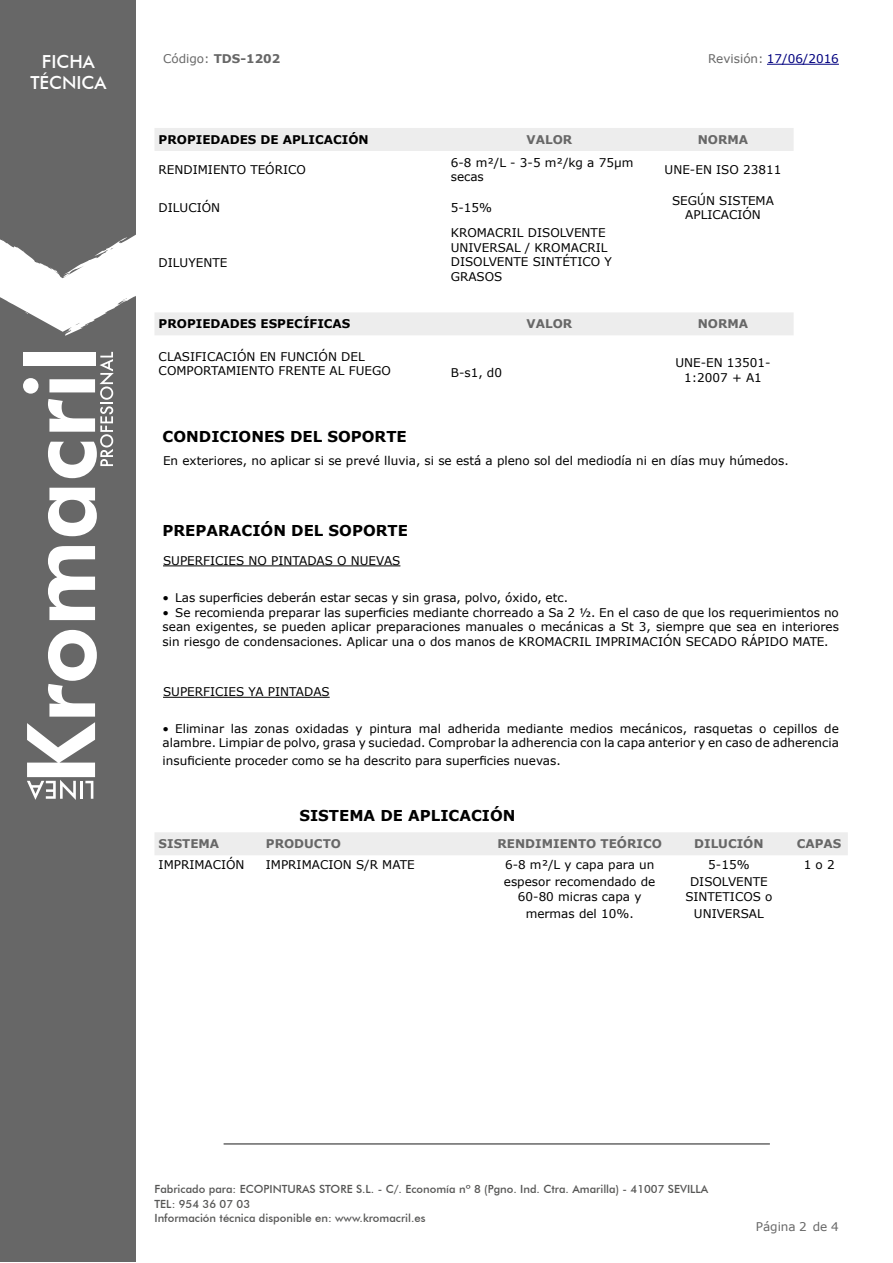
<style>
.page{position:relative;width:893px;height:1263px;background:#fff}
.page>*{position:absolute;margin:0;border:0;box-sizing:border-box;transform-origin:0 0}
.t1{font:500 18px/21.6px "Futura BT";color:#fff;text-align:center}
.t2{font:700 15px "Verdana";color:#000}
.t3{font:12px/14.4px "Verdana";color:#000}
.t4{font:700 12px "Verdana";color:#676767}
.t5{font:700 12px "Verdana";color:#000}
.t6{font:12px "Verdana";color:#00007f}
.t7{font:12px "Verdana";color:#676767}
.t8{font:500 11.25px/14.4px "Futura BT";color:#575756}
.s1{font-weight:400}
.s2{color:#676767}
</style>
<div class="page">
<div style="left:1px;top:1px;width:135px;height:1261px;background:#676767"></div>
<svg style="left:48px;top:546px;width:47px;height:74px"></svg>
<svg style="left:48px;top:488px;width:49px;height:48px"></svg>
<svg style="left:23px;top:352px;width:91px;height:126px"></svg>
<svg style="left:27px;top:630px;width:70px;height:170px"></svg>
<hr style="left:224px;top:1143px;width:546px;height:2px;background:#676767">
<hr style="left:767px;top:64px;width:72px;height:1px;background:#00007f">
<hr style="left:163px;top:565px;width:237px;height:1px;background:#000">
<hr style="left:163px;top:697px;width:167px;height:1px;background:#000">
<div style="left:155px;top:128px;width:639px;height:23px;background:#ededed"></div>
<svg style="left:0;top:191px;width:794px;height:145px"></svg>
<div style="left:155px;top:832px;width:693px;height:23px;background:#ededed"></div>
<h1 class="t1" style="left:30px;top:50px;width:78px">FICHA<br>TÉCNICA</h1>
<p class="t4" style="left:163px;top:51px;width:119px"><span class="s1">Código:</span> TDS-1202</p>
<p class="t6" style="left:708px;top:51px;width:132px"><span class="s2">Revisión:</span> 17/06/2016</p>
<p class="t5" style="left:159px;top:132px;width:212px">PROPIEDADES DE APLICACIÓN</p>
<p class="t4" style="left:526px;top:132px;width:47px">VALOR</p>
<p class="t4" style="left:698px;top:132px;width:52px">NORMA</p>
<p class="t3" style="left:159px;top:163px;width:149px">RENDIMIENTO TEÓRICO</p>
<p class="t3" style="left:451px;top:156px;width:184px">6-8 m²/L - 3-5 m²/kg a 75µm secas</p>
<p class="t3" style="left:665px;top:163px;width:118px">UNE-EN ISO 23811</p>
<p class="t3" style="left:159px;top:200px;width:63px">DILUCIÓN</p>
<p class="t3" style="left:451px;top:200px;width:43px">5-15%</p>
<p class="t3" style="left:672px;top:193px;width:103px;text-align:center">SEGÚN SISTEMA<br>APLICACIÓN</p>
<p class="t3" style="left:159px;top:255px;width:70px">DILUYENTE</p>
<p class="t3" style="left:451px;top:226px;width:163px">KROMACRIL DISOLVENTE<br>UNIVERSAL / KROMACRIL<br>DISOLVENTE SINTÉTICO Y<br>GRASOS</p>
<p class="t5" style="left:159px;top:316px;width:193px">PROPIEDADES ESPECÍFICAS</p>
<p class="t4" style="left:526px;top:316px;width:47px">VALOR</p>
<p class="t4" style="left:698px;top:316px;width:52px">NORMA</p>
<p class="t3" style="left:159px;top:349px;width:234px">CLASIFICACIÓN EN FUNCIÓN DEL<br>COMPORTAMIENTO FRENTE AL FUEGO</p>
<p class="t3" style="left:451px;top:365px;width:53px">B-s1, d0</p>
<p class="t3" style="left:675px;top:356px;width:97px;text-align:center">UNE-EN 13501-<br>1:2007 + A1</p>
<p class="t2" style="left:163px;top:427px;width:246px">CONDICIONES DEL SOPORTE</p>
<p class="t3" style="left:163px;top:454px;width:627px">En exteriores, no aplicar si se prevé lluvia, si se está a pleno sol del mediodía ni en días muy húmedos.</p>
<p class="t2" style="left:163px;top:521px;width:247px">PREPARACIÓN DEL SOPORTE</p>
<p class="t3" style="left:163px;top:553px;width:239px">SUPERFICIES NO PINTADAS O NUEVAS</p>
<p class="t3" style="left:163px;top:590px;width:407px">• Las superficies deberán estar secas y sin grasa, polvo, óxido, etc.</p>
<p class="t3" style="left:163px;top:605px;width:678px;text-align:justify">• Se recomienda preparar las superficies mediante chorreado a Sa 2 ½. En el caso de que los requerimientos no sean exigentes, se pueden aplicar preparaciones manuales o mecánicas a St 3, siempre que sea en interiores sin riesgo de condensaciones. Aplicar una o dos manos de KROMACRIL IMPRIMACIÓN SECADO RÁPIDO MATE.</p>
<p class="t3" style="left:163px;top:685px;width:168px">SUPERFICIES YA PINTADAS</p>
<p class="t3" style="left:163px;top:722px;width:678px">• Eliminar las zonas oxidadas y pintura mal adherida mediante medios mecánicos, rasquetas o cepillos de alambre. Limpiar de polvo, grasa y suciedad. Comprobar la adherencia con la capa anterior y en caso de adherencia</p>
<p class="t3" style="left:163px;top:754px;width:400px">insuficiente proceder como se ha descrito para superficies nuevas.</p>
<p class="t2" style="left:299px;top:806px;width:218px">SISTEMA DE APLICACIÓN</p>
<p class="t4" style="left:159px;top:836px;width:62px">SISTEMA</p>
<p class="t4" style="left:266px;top:836px;width:77px">PRODUCTO</p>
<p class="t4" style="left:497px;top:836px;width:166px">RENDIMIENTO TEÓRICO</p>
<p class="t4" style="left:694px;top:836px;width:71px">DILUCIÓN</p>
<p class="t4" style="left:797px;top:836px;width:46px">CAPAS</p>
<p class="t3" style="left:159px;top:858px;width:87px">IMPRIMACIÓN</p>
<p class="t3" style="left:266px;top:858px;width:150px">IMPRIMACION S/R MATE</p>
<p class="t3" style="left:505px;top:858px;width:151px">6-8 m²/L y capa para un</p>
<p class="t3" style="left:708px;top:858px;width:43px">5-15%</p>
<p class="t3" style="left:804px;top:858px;width:32px">1 o 2</p>
<p class="t3" style="left:504px;top:875px;width:153px">espesor recomendado de</p>
<p class="t3" style="left:690px;top:875px;width:79px">DISOLVENTE</p>
<p class="t3" style="left:518px;top:889px;width:125px">60-80 micras capa y</p>
<p class="t3" style="left:685px;top:889px;width:89px">SINTETICOS o</p>
<p class="t3" style="left:526px;top:906px;width:110px">mermas del 10%.</p>
<p class="t3" style="left:694px;top:906px;width:71px">UNIVERSAL</p>
<p class="t8" style="left:154px;top:1182px;width:555px">Fabricado para: ECOPINTURAS STORE S.L. - C/. Economía nº 8 (Pgno. Ind. Ctra. Amarilla) - 41007 SEVILLA<br>TEL: 954 36 07 03<br>Información técnica disponible en: www.kromacril.es</p>
<p class="t7" style="left:756px;top:1218px;width:52px">Página 2</p>
<p class="t7" style="left:813px;top:1218px;width:28px">de 4</p>
</div>
